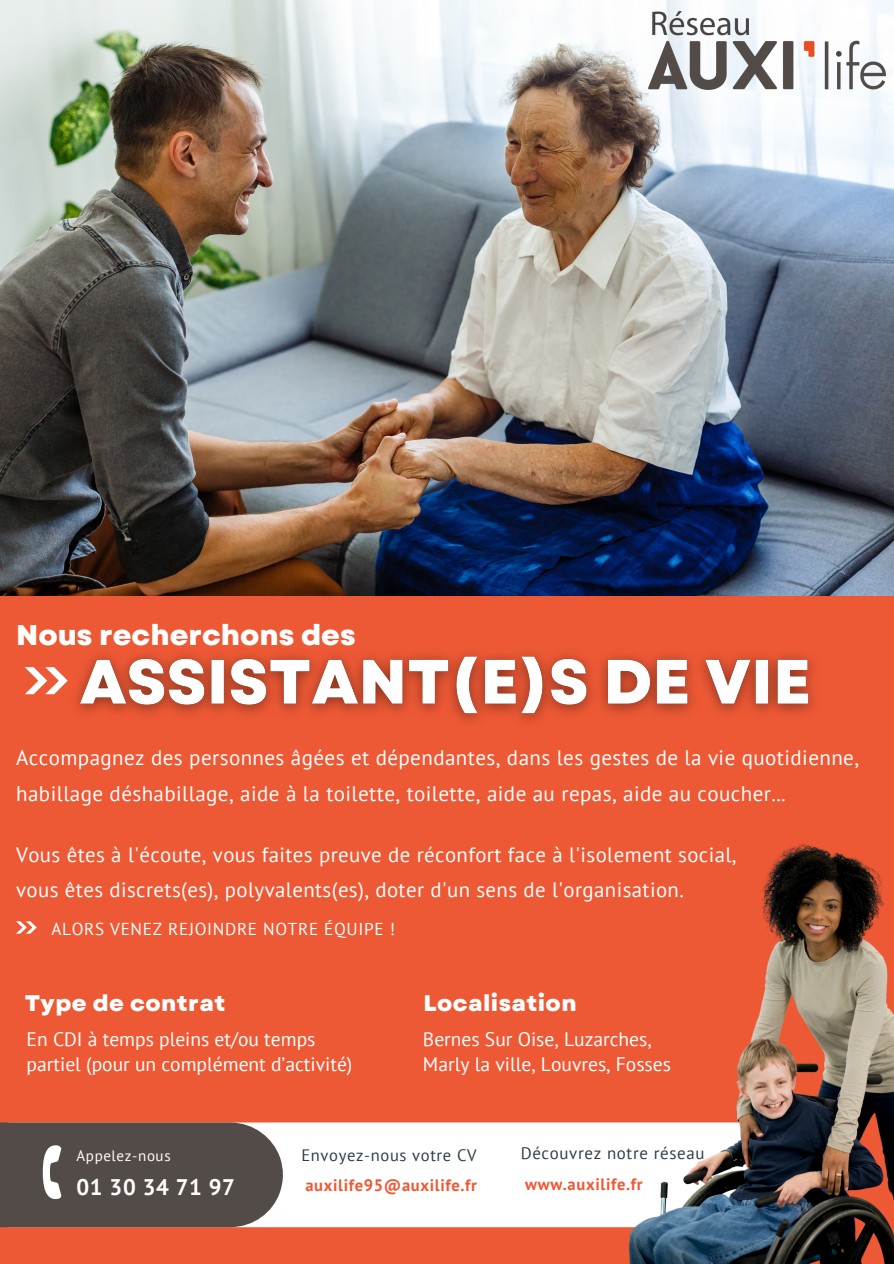
<style>
.page{position:relative;width:894px;height:1264px;background:#fff}
.page>*{position:absolute;margin:0;border:0;box-sizing:border-box;transform-origin:0 0}
.t1{font:800 28.5px "Garet";color:#fff}
.t2{font:800 22.5px "Garet";letter-spacing:.02em;color:#fff}
.t3{font:700 22.5px "PT Sans";letter-spacing:.025em;color:#fff}
.t4{font:21px/36px "PT Sans";letter-spacing:.02em;color:#fff}
.t5{font:20.85px/35px "PT Sans";letter-spacing:.02em;color:#fff}
.t6{font:19.5px/24.8px "PT Sans";color:#fff}
.t7{font:17.25px "PT Sans";letter-spacing:.04em;color:#fff}
.t8{font:16.8px "PT Sans";letter-spacing:.04em;color:#2e3c49}
.t9{font:700 16.5px "PT Sans";letter-spacing:.04em;color:#ee5935}
.t10{font:16.5px "PT Sans";letter-spacing:.04em;color:#2e3c49}
.t11{font:15px "PT Sans";letter-spacing:.04em;color:#fff}
</style>
<div class="page">
<div style="left:0;top:0;width:893px;height:1263px;background:#ee5935"></div>
<img style="left:0;top:0;width:893px;height:596px">
<div style="left:283px;top:1122px;width:339px;height:105px;background:#fff"></div>
<svg style="left:0;top:1122px;width:283px;height:105px;background:#5d5653"></svg>
<svg style="left:25px;top:667px;width:33px;height:27px"></svg>
<img style="left:58px;top:652px;width:756px;height:71px">
<img style="left:622px;top:844px;width:271px;height:419px">
<img style="left:648px;top:7px;width:237px;height:83px">
<svg style="left:16px;top:921px;width:21px;height:12px"></svg>
<p class="t1" style="left:16px;top:614px;width:341px">Nous recherchons des</p>
<p class="t4" style="left:16px;top:739px;width:844px">Accompagnez des personnes âgées et dépendantes, dans les gestes de la vie quotidienne, habillage déshabillage, aide à la toilette, toilette, aide au repas, aide au coucher...</p>
<p class="t5" style="left:16px;top:837px;width:721px">Vous êtes à l'écoute, vous faites preuve de réconfort face à l'isolement social, vous êtes discrets(es), polyvalents(es), doter d'un sens de l'organisation.</p>
<p class="t7" style="left:51px;top:917px;width:345px">ALORS VENEZ REJOINDRE NOTRE ÉQUIPE !</p>
<p class="t2" style="left:25px;top:986px;width:202px">Type de contrat</p>
<p class="t6" style="left:27px;top:1026px;width:327px">En CDI à temps pleins et/ou temps partiel (pour un complément d’activité)</p>
<p class="t2" style="left:423px;top:986px;width:154px">Localisation</p>
<p class="t6" style="left:423px;top:1026px;width:249px">Bernes Sur Oise, Luzarches,<br>Marly la ville, Louvres, Fosses</p>
<p class="t11" style="left:77px;top:1145px;width:96px">Appelez-nous</p>
<p class="t3" style="left:77px;top:1171px;width:160px">01 30 34 71 97</p>
<p class="t10" style="left:301px;top:1144px;width:176px">Envoyez-nous votre CV</p>
<p class="t8" style="left:520px;top:1142px;width:185px">Découvrez notre réseau</p>
<p class="t9" style="left:305px;top:1174px;width:173px">auxilife95@auxilife.fr</p>
<p class="t9" style="left:525px;top:1173px;width:119px">www.auxilife.fr</p>
</div>
